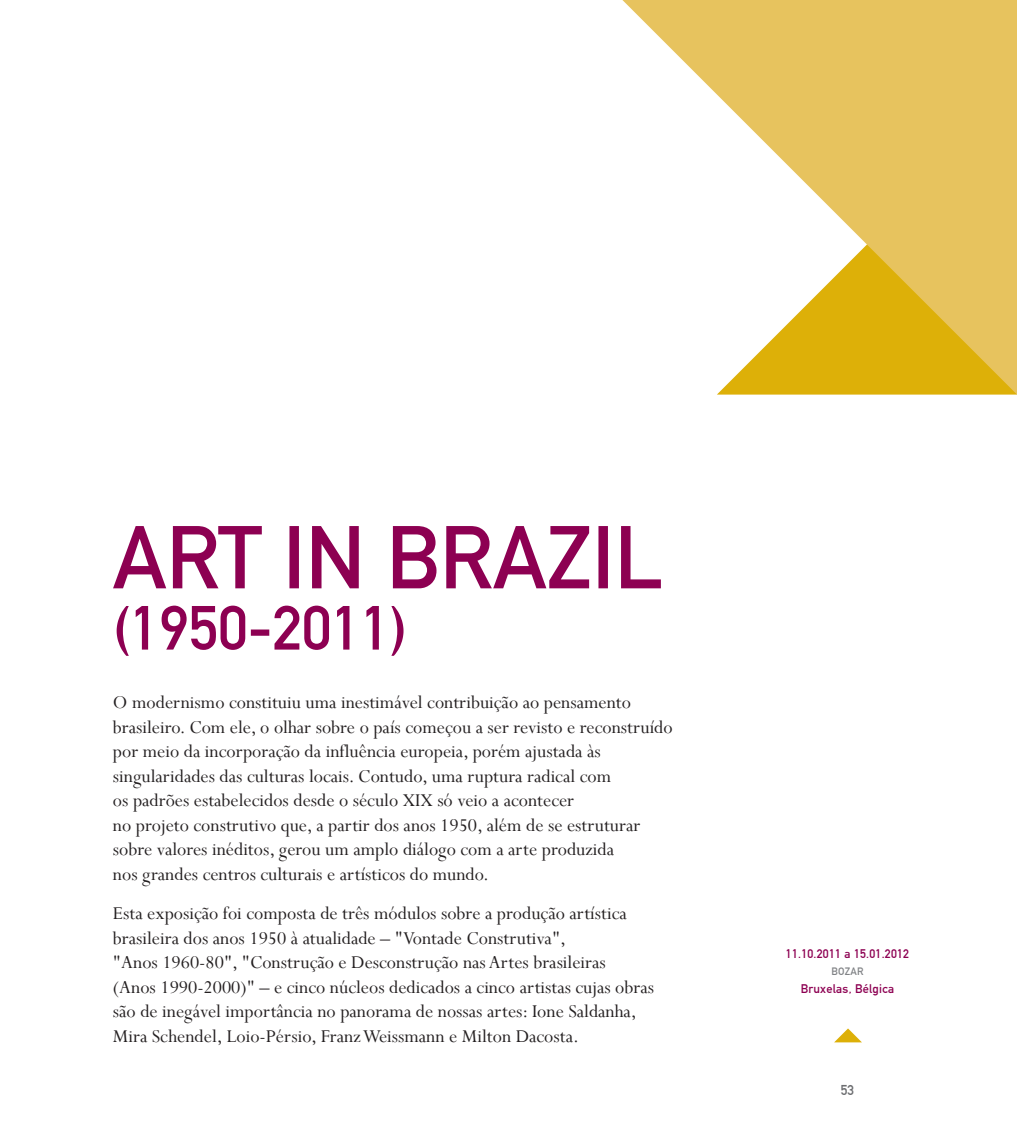
<style>
.page{position:relative;width:1017px;height:1141px;background:#fff}
.page>*{position:absolute;margin:0;border:0;box-sizing:border-box;transform-origin:0 0}
.t1{font:87.5px "DIN Mittelschrift";color:#8d0052}
.t2{font:61.25px "DIN Mittelschrift";color:#8d0052}
.t3{font:20.12px/24.5px "Perpetua";color:#231f20}
.t4{font:14px "DIN Mittelschrift";color:#6c6d70}
.t5{font:12.25px "DIN Mittelschrift";letter-spacing:.02em;color:#8d0052}
.t6{font:10.5px "DIN Mittelschrift";letter-spacing:.02em;color:#808285}
</style>
<div class="page">
<svg style="left:834px;top:1028px;width:28px;height:14px"></svg>
<svg style="left:622px;top:0;width:395px;height:395px;fill:#e7c35e"></svg>
<h1 class="t1" style="left:113px;top:506px;width:552px">ART IN BRAZIL</h1>
<h2 class="t2" style="left:113px;top:592px;width:296px">(1950-2011)</h2>
<p class="t3" style="left:113px;top:690px;width:561px">O modernismo constituiu uma inestimável contribuição ao pensamento brasileiro. Com ele, o olhar sobre o país começou a ser revisto e reconstruído por meio da incorporação da influência europeia, porém ajustada às singularidades das culturas locais. Contudo, uma ruptura radical com<br>os padrões estabelecidos desde o século XIX só veio a acontecer<br>no projeto construtivo que, a partir dos anos 1950, além de se estruturar sobre valores inéditos, gerou um amplo diálogo com a arte produzida<br>nos grandes centros culturais e artísticos do mundo.</p>
<p class="t3" style="left:113px;top:901px;width:543px">Esta exposição foi composta de três módulos sobre a produção artística brasileira dos anos 1950 à atualidade – "Vontade Construtiva",<br>"Anos 1960-80", "Construção e Desconstrução nas Artes brasileiras<br>(Anos 1990-2000)" – e cinco núcleos dedicados a cinco artistas cujas obras são de inegável importância no panorama de nossas artes: Ione Saldanha, Mira Schendel, Loio-Pérsio, Franz Weissmann e Milton Dacosta.</p>
<p class="t5" style="left:786px;top:946px;width:125px">11.10.2011 a 15.01.2012</p>
<p class="t6" style="left:831px;top:965px;width:33px">BOZAR</p>
<p class="t5" style="left:801px;top:981px;width:95px">Bruxelas, Bélgica</p>
<p class="t4" style="left:841px;top:1082px;width:15px">53</p>
</div>
